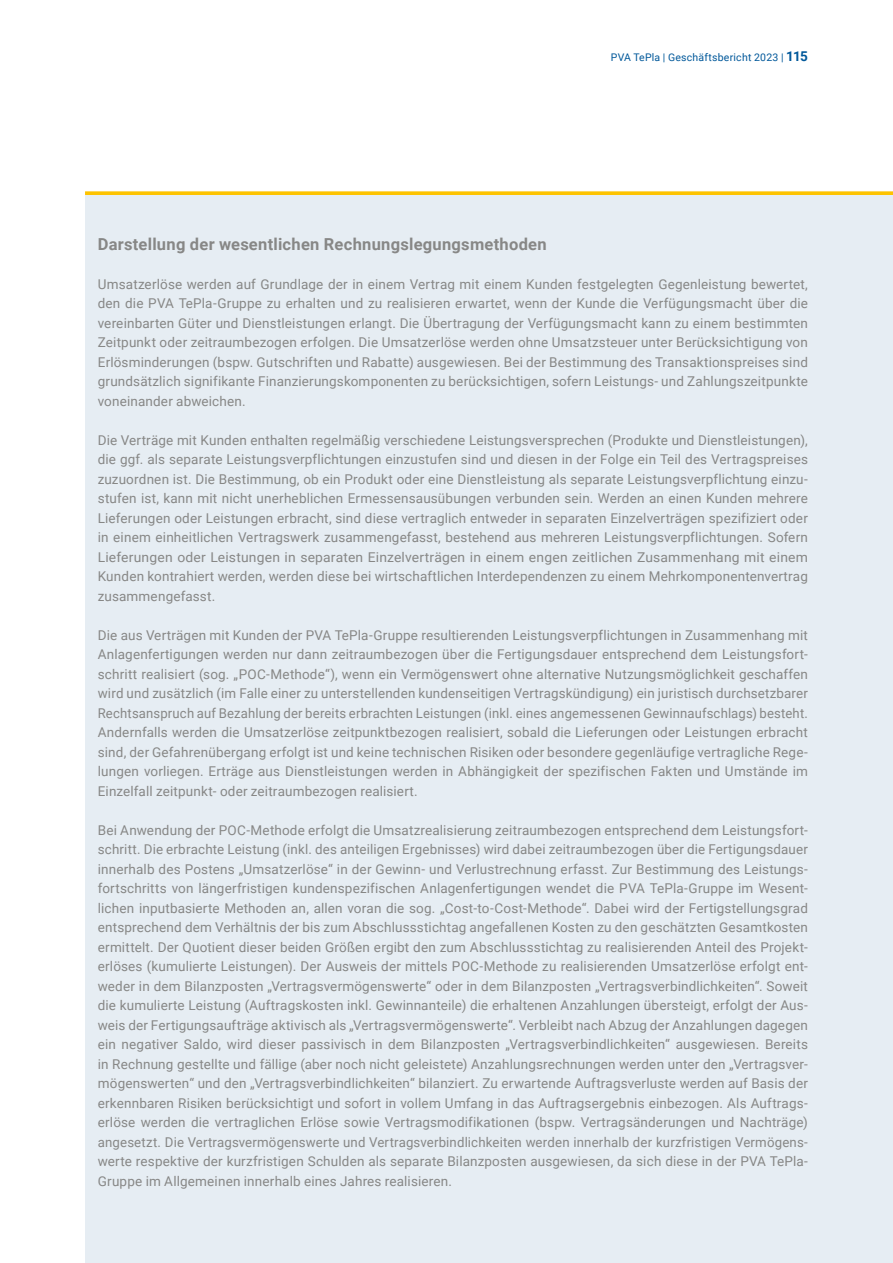
<style>
.page{position:relative;width:893px;height:1263px;background:#fff}
.page>*{position:absolute;margin:0;border:0;box-sizing:border-box;transform-origin:0 0}
.t1{font:700 16.5px "Roboto";letter-spacing:.015em;color:#878786}
.t2{font:13.5px/19.5px "Roboto";letter-spacing:.01em;color:#878786;text-align:justify}
.t3{font:10.5px "Roboto";letter-spacing:.02em;color:#00589a}
.s1{font-weight:700;font-size:13.5px}
</style>
<div class="page">
<div style="left:85px;top:191px;width:808px;height:5px;background:#fdc300"></div>
<div style="left:85px;top:196px;width:808px;height:1067px;background:#e6edf3"></div>
<p class="t3" style="left:611px;top:50px;width:199px">PVA TePla | Geschäftsbericht 2023 | <span class="s1">115</span></p>
<p class="t1" style="left:98px;top:232px;width:450px">Darstellung der wesentlichen Rechnungslegungsmethoden</p>
<p class="t2" style="left:98px;top:274px;width:712px">Umsatzerlöse werden auf Grundlage der in einem Vertrag mit einem Kunden festgelegten Gegenleistung bewertet, den die PVA TePla-Gruppe zu erhalten und zu realisieren erwartet, wenn der Kunde die Verfügungsmacht über die vereinbarten Güter und Dienstleistungen erlangt. Die Übertragung der Verfügungsmacht kann zu einem bestimmten Zeitpunkt oder zeitraumbezogen erfolgen. Die Umsatzerlöse werden ohne Umsatzsteuer unter Berücksichtigung von Erlösminderungen (bspw. Gutschriften und Rabatte) ausgewiesen. Bei der Bestimmung des Transaktionspreises sind grundsätzlich signifikante Finanzierungskomponenten zu berücksichtigen, sofern Leistungs- und Zahlungszeitpunkte voneinander abweichen.</p>
<p class="t2" style="left:98px;top:430px;width:712px">Die Verträge mit Kunden enthalten regelmäßig verschiedene Leistungsversprechen (Produkte und Dienstleistungen), die ggf. als separate Leistungsverpflichtungen einzustufen sind und diesen in der Folge ein Teil des Vertragspreises zuzuordnen ist. Die Bestimmung, ob ein Produkt oder eine Dienstleistung als separate Leistungsverpflichtung einzu&shy;stufen ist, kann mit nicht unerheblichen Ermessensausübungen verbunden sein. Werden an einen Kunden mehrere Lieferungen oder Leistungen erbracht, sind diese vertraglich entweder in separaten Einzelverträgen spezifiziert oder in einem einheitlichen Vertragswerk zusammengefasst, bestehend aus mehreren Leistungsverpflichtungen. Sofern Lieferungen oder Leistungen in separaten Einzelverträgen in einem engen zeitlichen Zusammenhang mit einem Kunden kontrahiert werden, werden diese bei wirtschaftlichen Interdependenzen zu einem Mehrkomponentenvertrag zusammengefasst.</p>
<p class="t2" style="left:98px;top:625px;width:712px">Die aus Verträgen mit Kunden der PVA TePla-Gruppe resultierenden Leistungsverpflichtungen in Zusammenhang mit Anlagenfertigungen werden nur dann zeitraumbezogen über die Fertigungsdauer entsprechend dem Leistungsfort&shy;schritt realisiert (sog. „POC-Methode“), wenn ein Vermögenswert ohne alternative Nutzungsmöglichkeit geschaffen wird und zusätzlich (im Falle einer zu unterstellenden kundenseitigen Vertragskündigung) ein juristisch durchsetzbarer Rechtsanspruch auf Bezahlung der bereits erbrachten Leistungen (inkl. eines angemessenen Gewinnaufschlags) besteht.<br>Andernfalls werden die Umsatzerlöse zeitpunktbezogen realisiert, sobald die Lieferungen oder Leistungen erbracht sind, der Gefahrenübergang erfolgt ist und keine technischen Risiken oder besondere gegenläufige vertragliche Rege&shy;lungen vorliegen. Erträge aus Dienstleistungen werden in Abhängigkeit der spezifischen Fakten und Umstände im Einzelfall zeitpunkt- oder zeitraumbezogen realisiert.</p>
<p class="t2" style="left:98px;top:820px;width:712px">Bei Anwendung der POC-Methode erfolgt die Umsatzrealisierung zeitraumbezogen entsprechend dem Leistungsfort&shy;schritt. Die erbrachte Leistung (inkl. des anteiligen Ergebnisses) wird dabei zeitraumbezogen über die Fertigungsdauer innerhalb des Postens „Umsatzerlöse“ in der Gewinn- und Verlustrechnung erfasst. Zur Bestimmung des Leistungs&shy;fortschritts von längerfristigen kundenspezifischen Anlagenfertigungen wendet die PVA TePla-Gruppe im Wesent&shy;lichen inputbasierte Methoden an, allen voran die sog. „Cost-to-Cost-Methode“. Dabei wird der Fertigstellungsgrad entsprechend dem Verhältnis der bis zum Abschlussstichtag angefallenen Kosten zu den geschätzten Gesamtkosten ermittelt. Der Quotient dieser beiden Größen ergibt den zum Abschlussstichtag zu realisierenden Anteil des Projekt&shy;erlöses (kumulierte Leistungen). Der Ausweis der mittels POC-Methode zu realisierenden Umsatzerlöse erfolgt ent&shy;weder in dem Bilanzposten „Vertragsvermögenswerte“ oder in dem Bilanzposten „Vertragsverbindlichkeiten“. Soweit die kumulierte Leistung (Auftragskosten inkl. Gewinnanteile) die erhaltenen Anzahlungen übersteigt, erfolgt der Aus&shy;weis der Fertigungsaufträge aktivisch als „Vertragsvermögenswerte“. Verbleibt nach Abzug der Anzahlungen dagegen ein negativer Saldo, wird dieser passivisch in dem Bilanzposten „Vertragsverbindlichkeiten“ ausgewiesen. Bereits in Rechnung gestellte und fällige (aber noch nicht geleistete) Anzahlungsrechnungen werden unter den „Vertragsver&shy;mögenswerten“ und den „Vertragsverbindlichkeiten“ bilanziert. Zu erwartende Auftragsverluste werden auf Basis der erkennbaren Risiken berücksichtigt und sofort in vollem Umfang in das Auftragsergebnis einbezogen. Als Auftrags&shy;erlöse werden die vertraglichen Erlöse sowie Vertragsmodifikationen (bspw. Vertragsänderungen und Nachträge) angesetzt. Die Vertragsvermögenswerte und Vertragsverbindlichkeiten werden innerhalb der kurzfristigen Vermögens&shy;werte respektive der kurzfristigen Schulden als separate Bilanzposten ausgewiesen, da sich diese in der PVA TePla-Gruppe im Allgemeinen innerhalb eines Jahres realisieren.</p>
</div>
